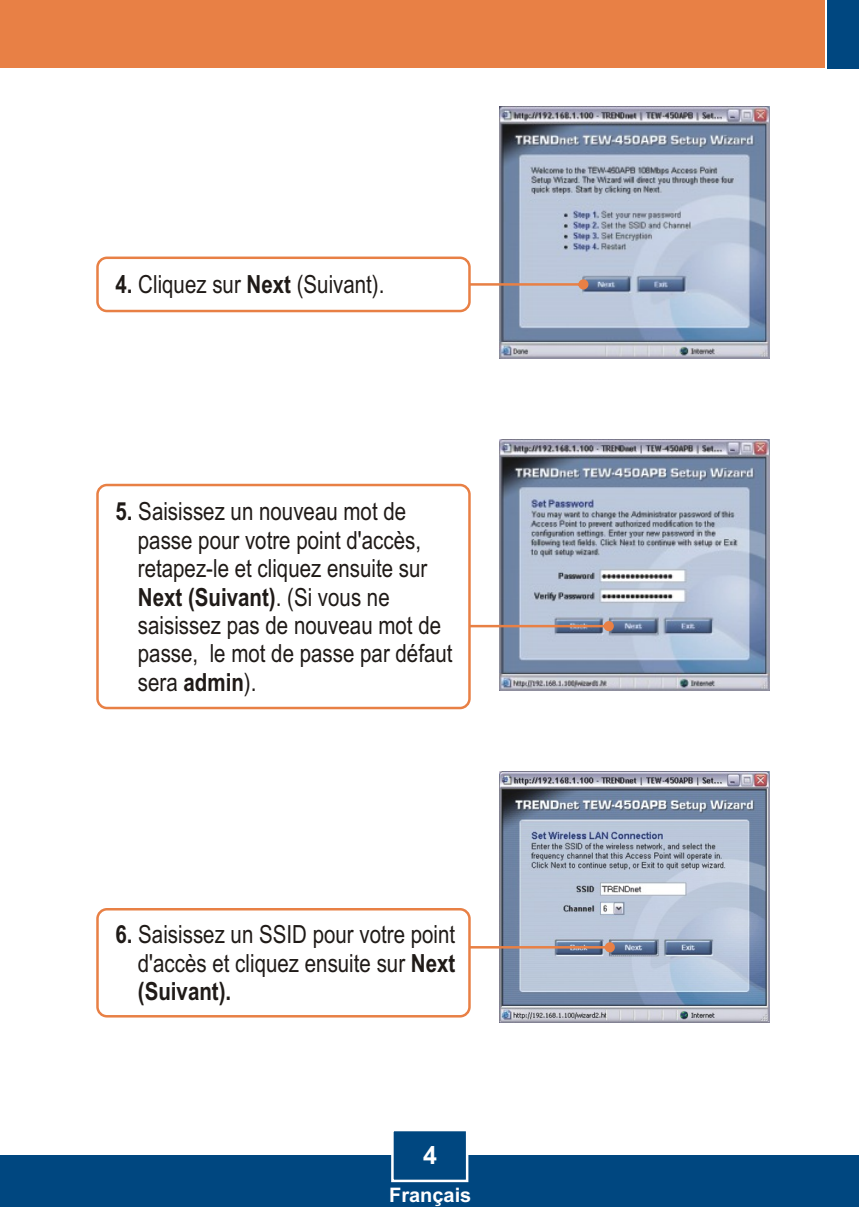
<style>
.page{position:relative;width:859px;height:1207px;background:#fff}
.page>*{position:absolute;margin:0;border:0;box-sizing:border-box;transform-origin:0 0}
.t1{font:25px/28.5px "Arial Narrow";color:#1f1a17}
.t2{font:700 25px "Arial";color:#fff}
.t3{font:700 20px "Arial";color:#fff}
.s1{font-weight:700}
</style>
<div class="page">
<div style="left:0;top:1155px;width:859px;height:51px;background:#004780"></div>
<div style="left:0;top:0;width:824px;height:68px;background:#e88045"></div>
<div style="left:827px;top:0;width:32px;height:68px;background:#004780"></div>
<svg style="left:391px;top:1131px;width:78px;height:52px"></svg>
<img style="left:499px;top:107px;width:270px;height:251px">
<img style="left:499px;top:439px;width:270px;height:251px">
<img style="left:499px;top:771px;width:270px;height:251px">
<svg style="left:470px;top:621px;width:144px;height:10px"></svg>
<svg style="left:470px;top:279px;width:118px;height:10px"></svg>
<div style="left:96px;top:484px;width:374px;height:225px;background:#fff;border:3px solid #e88045;border-radius:9px"></div>
<div style="left:96px;top:256px;width:374px;height:56px;background:#fff;border:3px solid #e88045;border-radius:9px"></div>
<svg style="left:470px;top:942px;width:145px;height:10px"></svg>
<div style="left:96px;top:908px;width:374px;height:109px;background:#fff;border:3px solid #e88045;border-radius:9px"></div>
<p class="t1" style="left:115px;top:273px;width:270px"><span class="s1">4.</span> Cliquez sur <span class="s1">Next</span> (Suivant).</p>
<p class="t1" style="left:138px;top:499px;width:316px;text-indent:-22px"><span class="s1">5.</span> Saisissez un nouveau mot de passe pour votre point d'accès, retapez-le et cliquez ensuite sur<br><span class="s1">Next (Suivant)</span>. (Si vous ne saisissez pas de nouveau mot de passe, le mot de passe par défaut sera <span class="s1">admin</span>).</p>
<p class="t1" style="left:138px;top:922px;width:319px;text-align:justify;text-indent:-22px"><span class="s1">6.</span> Saisissez un SSID pour votre point d'accès et cliquez ensuite sur <span class="s1">Next (Suivant).</span></p>
<p class="t2" style="left:423px;top:1146px;width:15px">4</p>
<p class="t3" style="left:389px;top:1187px;width:84px">Français</p>
</div>
